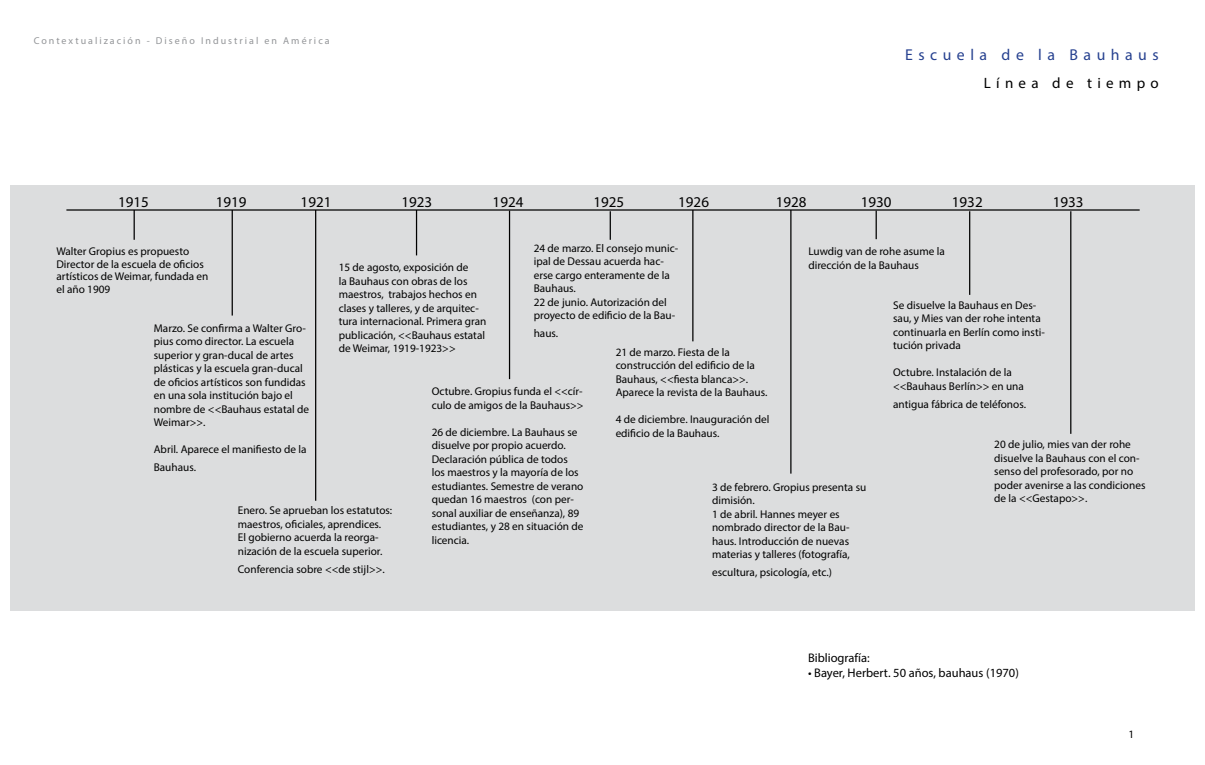
<style>
.page{position:relative;width:1205px;height:765px;background:#fff}
.page>*{position:absolute;margin:0;border:0;box-sizing:border-box;transform-origin:0 0}
.t1{font:15.75px "Myriad Pro";letter-spacing:.35em;color:#25408f}
.t2{font:15px "Myriad Pro";color:#000}
.t3{font:15px "Myriad Pro";letter-spacing:.35em;color:#000}
.t4{font:12.5px "Myriad Pro";color:#000}
.t5{font:11.25px/13.5px "Myriad Pro";color:#000}
.t6{font:10px "Myriad Pro";letter-spacing:.2em;color:#939598}
</style>
<div class="page">
<div style="left:10px;top:185px;width:1184px;height:425px;background:#dcddde"></div>
<hr style="left:66px;top:209px;width:1073px;height:2px;background:#000">
<hr style="left:134px;top:210px;width:1px;height:30px;background:#000">
<hr style="left:232px;top:210px;width:1px;height:106px;background:#000">
<hr style="left:416px;top:210px;width:1px;height:45px;background:#000">
<svg style="left:610px;top:211px;width:1px;height:29px"></svg>
<hr style="left:692px;top:210px;width:1px;height:131px;background:#000">
<hr style="left:315px;top:210px;width:1px;height:291px;background:#000">
<hr style="left:509px;top:211px;width:1px;height:168px;background:#000">
<hr style="left:790px;top:210px;width:1px;height:264px;background:#000">
<hr style="left:875px;top:211px;width:2px;height:28px;background:#000">
<hr style="left:969px;top:211px;width:1px;height:84px;background:#000">
<hr style="left:1070px;top:211px;width:1px;height:223px;background:#000">
<p class="t6" style="left:34px;top:34px;width:297px">Contextualización - Diseño Industrial en América</p>
<h1 class="t1" style="left:905px;top:45px;width:255px">Escuela de la Bauhaus</h1>
<h2 class="t3" style="left:984px;top:73px;width:176px">Línea de tiempo</h2>
<h2 class="t2" style="left:118px;top:193px;width:32px">1915</h2>
<h2 class="t2" style="left:216px;top:193px;width:32px">1919</h2>
<h2 class="t2" style="left:301px;top:193px;width:32px">1921</h2>
<h2 class="t2" style="left:401px;top:193px;width:32px">1923</h2>
<h2 class="t2" style="left:493px;top:193px;width:32px">1924</h2>
<h2 class="t2" style="left:593px;top:193px;width:32px">1925</h2>
<h2 class="t2" style="left:678px;top:193px;width:32px">1926</h2>
<h2 class="t2" style="left:776px;top:193px;width:32px">1928</h2>
<h2 class="t2" style="left:861px;top:193px;width:32px">1930</h2>
<h2 class="t2" style="left:952px;top:193px;width:32px">1932</h2>
<h2 class="t2" style="left:1052px;top:193px;width:32px">1933</h2>
<p class="t5" style="left:534px;top:241px;width:146px">24 de marzo. El consejo munic&shy;ipal de Dessau acuerda hac&shy;erse cargo enteramente de la<br>Bauhaus.<br>22 de junio. Autorización del proyecto de edificio de la Bau-</p>
<p class="t5" style="left:534px;top:327px;width:26px">haus.</p>
<p class="t5" style="left:616px;top:345px;width:153px">21 de marzo. Fiesta de la construcción del edificio de la<br>Bauhaus, &lt;&lt;fiesta blanca&gt;&gt;.<br>Aparece la revista de la Bauhaus.</p>
<p class="t5" style="left:616px;top:413px;width:155px">4 de diciembre. Inauguración del edificio de la Bauhaus.</p>
<p class="t5" style="left:808px;top:245px;width:138px">Luwdig van de rohe asume la dirección de la Bauhaus</p>
<p class="t5" style="left:893px;top:298px;width:153px">Se disuelve la Bauhaus en Des&shy;sau, y Mies van der rohe intenta continuarla en Berlín como insti&shy;tución privada</p>
<p class="t5" style="left:893px;top:366px;width:132px">Octubre. Instalación de la &lt;&lt;Bauhaus Berlín&gt;&gt; en una</p>
<p class="t5" style="left:893px;top:397px;width:134px">antigua fábrica de teléfonos.</p>
<p class="t5" style="left:994px;top:438px;width:153px">20 de julio, mies van der rohe disuelve la Bauhaus con el con&shy;senso del profesorado, por no poder avenirse a las condiciones de la &lt;&lt;Gestapo&gt;&gt;.</p>
<p class="t5" style="left:56px;top:245px;width:154px;line-height:12.5px">Walter Gropius es propuesto<br>Director de la escuela de oficios artísticos de Weimar, fundada en el año 1909</p>
<p class="t5" style="left:154px;top:321px;width:157px">Marzo. Se confirma a Walter Gro&shy;pius como director. La escuela superior y gran-ducal de artes plásticas y la escuela gran-ducal de oficios artísticos son fundidas en una sola institución bajo el nombre de &lt;&lt;Bauhaus estatal de<br>Weimar&gt;&gt;.</p>
<p class="t5" style="left:154px;top:440px;width:154px;line-height:18px">Abril. Aparece el manifiesto de la<br>Bauhaus.</p>
<p class="t5" style="left:238px;top:504px;width:156px">Enero. Se aprueban los estatutos: maestros, oficiales, aprendices.<br>El gobierno acuerda la reorga&shy;nización de la escuela superior.</p>
<p class="t5" style="left:238px;top:562px;width:148px">Conferencia sobre &lt;&lt;de stijl&gt;&gt;.</p>
<p class="t5" style="left:339px;top:261px;width:149px">15 de agosto, exposición de<br>la Bauhaus con obras de los maestros, trabajos hechos en clases y talleres, y de arquitec&shy;tura internacional. Primera gran publicación, &lt;&lt;Bauhaus estatal de Weimar, 1919-1923&gt;&gt;</p>
<p class="t5" style="left:432px;top:384px;width:153px">Octubre. Gropius funda el &lt;&lt;cír&shy;culo de amigos de la Bauhaus&gt;&gt;</p>
<p class="t5" style="left:432px;top:425px;width:153px">26 de diciembre. La Bauhaus se disuelve por propio acuerdo.<br>Declaración pública de todos los maestros y la mayoría de los estudiantes. Semestre de verano quedan 16 maestros (con per&shy;sonal auxiliar de enseñanza), 89 estudiantes, y 28 en situación de licencia.</p>
<p class="t5" style="left:712px;top:480px;width:156px">3 de febrero. Gropius presenta su dimisión.<br>1 de abril. Hannes meyer es nombrado director de la Bau&shy;haus. Introducción de nuevas materias y talleres (fotografía,</p>
<p class="t5" style="left:712px;top:566px;width:121px">escultura, psicología, etc.)</p>
<p class="t4" style="left:808px;top:651px;width:63px">Bibliografía:</p>
<p class="t4" style="left:808px;top:666px;width:212px">• Bayer, Herbert. 50 años, bauhaus (1970)</p>
<p class="t5" style="left:1128px;top:727px;width:7px">1</p>
</div>
